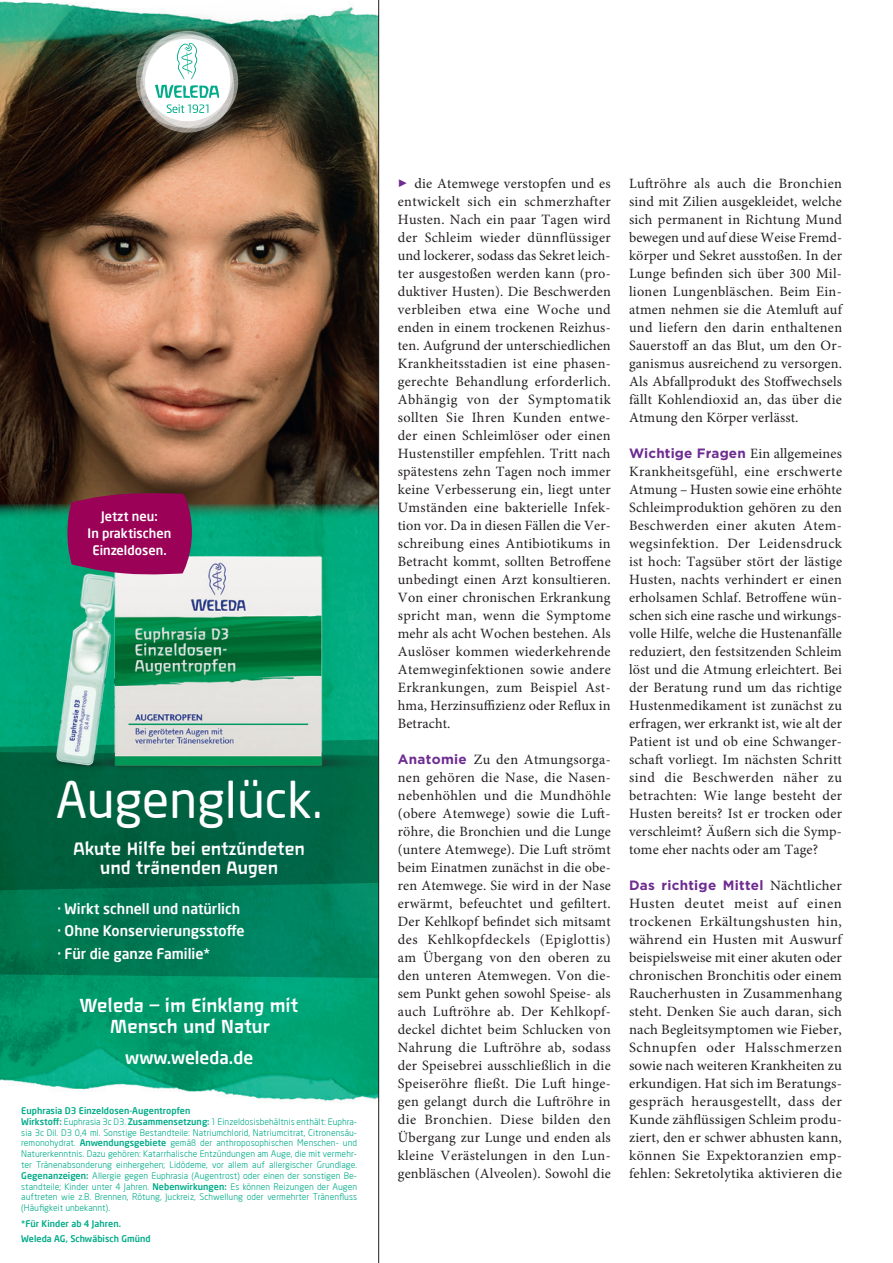
<style>
.page{position:relative;width:893px;height:1263px;background:#fff}
.page>*{position:absolute;margin:0;border:0;box-sizing:border-box;transform-origin:0 0}
.t1{font:500 49.8px "Neo Sans Weleda";color:#fff}
.t2{font:17.25px/20.7px "New Weleda Std";color:#fff;text-align:center}
.t3{font:700 17.25px "Neo Sans Weleda";color:#fff}
.t4{font:16.35px/19.2px "New Weleda Std";color:#fff;text-align:center}
.t5{font:14.25px/18px "Minion Pro";letter-spacing:.015em;color:#231f20;text-align:justify}
.t6{font:700 14.25px/22.5px "Neo Sans Weleda";color:#fff}
.t7{font:700 13.5px "Gotham";letter-spacing:.02em;color:#6e2c91}
.t8{font:700 12.75px/17.1px "Neo Sans Weleda";color:#fff;text-align:center}
.t9{font:9px/10.8px "Neo Sans Weleda";letter-spacing:.005em;color:#00ab89}
.t10{font:700 9px/15.3px "Neo Sans Weleda";letter-spacing:.005em;color:#00ab89}
.s1{font-weight:700}
.s2{font-family:"Gotham";font-weight:700;font-size:13.5px;color:#6e2c91}
.s3{font-family:"Minion Pro";font-weight:400;font-size:14.25px;color:#231f20}
</style>
<div class="page">
<img style="left:0;top:685px;width:378px;height:417px">
<img style="left:0;top:1px;width:378px;height:684px">
<svg style="left:0;top:890px;width:378px;height:88px;background:#007e58"></svg>
<svg style="left:0;top:739px;width:378px;height:151px;background:#006342"></svg>
<img style="left:0;top:504px;width:378px;height:47px">
<svg style="left:136px;top:31px;width:102px;height:102px"></svg>
<img style="left:3px;top:524px;width:375px;height:276px">
<svg style="left:67px;top:492px;width:125px;height:84px;background:#92125a"></svg>
<hr style="left:378px;top:0;width:1px;height:1263px;background:#231f20">
<p class="t8" style="left:88px;top:508px;width:85px">Jetzt neu:<br>In praktischen<br>Einzeldosen.</p>
<h1 class="t1" style="left:56px;top:769px;width:269px">Augenglück.</h1>
<p class="t4" style="left:73px;top:840px;width:233px">Akute Hilfe bei entzündeten und tränenden Augen</p>
<p class="t6" style="left:57px;top:897px;width:189px">· Wirkt schnell und natürlich · Ohne Konservierungsstoffe · Für die ganze Familie*</p>
<p class="t2" style="left:80px;top:996px;width:220px">Weleda – im Einklang mit<br>Mensch und Natur</p>
<p class="t3" style="left:125px;top:1047px;width:130px">www.weleda.de</p>
<p class="t9" style="left:21px;top:1105px;width:337px"><span class="s1">Euphrasia D3 Einzeldosen-Augentropfen<br>Wirkstoff:</span> Euphrasia 3c D3. <span class="s1">Zusammensetzung:</span> 1 Einzeldosisbehältnis enthält: Euphra&shy;sia 3c Dil. D3 0,4 ml. Sonstige Bestandteile: Natriumchlorid, Natriumcitrat, Citronensäu&shy;remonohydrat. <span class="s1">Anwendungsgebiete</span> gemäß der anthroposophischen Menschen- und Naturerkenntnis. Dazu gehören: Katarrhalische Entzündungen am Auge, die mit vermehr&shy;ter Tränenabsonderung einhergehen; Lidödeme, vor allem auf allergischer Grundlage.<br><span class="s1">Gegenanzeigen:</span> Allergie gegen Euphrasia (Augentrost) oder einen der sonstigen Be&shy;standteile; Kinder unter 4 Jahren. <span class="s1">Nebenwirkungen:</span> Es können Reizungen der Augen auftreten wie z.B. Brennen, Rötung, Juckreiz, Schwellung oder vermehrter Tränenfluss (Häufigkeit unbekannt).</p>
<p class="t10" style="left:21px;top:1215px;width:131px">*Für Kinder ab 4 Jahren.<br>Weleda AG, Schwäbisch Gmünd</p>
<p class="t5" style="left:398px;top:175px;width:215px;text-indent:17px">die Atemwege verstopfen und es entwickelt sich ein schmerzhafter Husten. Nach ein paar Tagen wird der Schleim wieder dünnflüssiger und lockerer, sodass das Sekret leich&shy;ter ausgestoßen werden kann (pro&shy;duktiver Husten). Die Beschwerden verbleiben etwa eine Woche und enden in einem trockenen Reizhus&shy;ten. Aufgrund der unterschiedlichen Krankheitsstadien ist eine phasen&shy;gerechte Behandlung erforderlich.<br>Abhängig von der Symptomatik sollten Sie Ihren Kunden entwe&shy;der einen Schleimlöser oder einen Hustenstiller empfehlen. Tritt nach spätestens zehn Tagen noch immer keine Verbesserung ein, liegt unter Umständen eine bakterielle Infek&shy;tion vor. Da in diesen Fällen die Ver&shy;schreibung eines Antibiotikums in Betracht kommt, sollten Betroffene unbedingt einen Arzt konsultieren.<br>Von einer chronischen Erkrankung spricht man, wenn die Symptome mehr als acht Wochen bestehen. Als Auslöser kommen wiederkehrende Atemweginfektionen sowie andere Erkrankungen, zum Beispiel Ast&shy;hma, Herzinsuffizienz oder Reflux in Betracht.</p>
<p class="t5" style="left:398px;top:751px;width:215px"><span class="s2">Anatomie</span> Zu den Atmungsorga&shy;nen gehören die Nase, die Nasen&shy;nebenhöhlen und die Mundhöhle (obere Atemwege) sowie die Luft&shy;röhre, die Bronchien und die Lunge (untere Atemwege). Die Luft strömt beim Einatmen zunächst in die obe&shy;ren Atemwege. Sie wird in der Nase erwärmt, befeuchtet und gefiltert.<br>Der Kehlkopf befindet sich mitsamt des Kehlkopfdeckels (Epiglottis) am Übergang von den oberen zu den unteren Atemwegen. Von die&shy;sem Punkt gehen sowohl Speise- als auch Luftröhre ab. Der Kehlkopf&shy;deckel dichtet beim Schlucken von Nahrung die Luftröhre ab, sodass der Speisebrei ausschließlich in die Speiseröhre fließt. Die Luft hinge&shy;gen gelangt durch die Luftröhre in die Bronchien. Diese bilden den Übergang zur Lunge und enden als kleine Verästelungen in den Lun&shy;genbläschen (Alveolen). Sowohl die</p>
<p class="t5" style="left:629px;top:175px;width:215px">Luftröhre als auch die Bronchien sind mit Zilien ausgekleidet, welche sich permanent in Richtung Mund bewegen und auf diese Weise Fremd&shy;körper und Sekret ausstoßen. In der Lunge befinden sich über 300 Mil&shy;lionen Lungenbläschen. Beim Ein&shy;atmen nehmen sie die Atemluft auf und liefern den darin enthaltenen Sauerstoff an das Blut, um den Or&shy;ganismus ausreichend zu versorgen.<br>Als Abfallprodukt des Stoffwechsels fällt Kohlendioxid an, das über die Atmung den Körper verlässt.</p>
<p class="t7" style="left:629px;top:444px;width:214px">Wichtige Fragen <span class="s3">Ein allgemeines</span></p>
<p class="t5" style="left:629px;top:463px;width:215px">Krankheitsgefühl, eine erschwerte Atmung – Husten sowie eine erhöhte Schleimproduktion gehören zu den Beschwerden einer akuten Atem&shy;wegsinfektion. Der Leidensdruck ist hoch: Tagsüber stört der lästige Husten, nachts verhindert er einen erholsamen Schlaf. Betroffene wün&shy;schen sich eine rasche und wirkungs&shy;volle Hilfe, welche die Hustenanfälle reduziert, den festsitzenden Schleim löst und die Atmung erleichtert. Bei der Beratung rund um das richtige Hustenmedikament ist zunächst zu erfragen, wer erkrankt ist, wie alt der Patient ist und ob eine Schwanger&shy;schaft vorliegt. Im nächsten Schritt sind die Beschwerden näher zu betrachten: Wie lange besteht der Husten bereits? Ist er trocken oder verschleimt? Äußern sich die Symp&shy;tome eher nachts oder am Tage?</p>
<p class="t7" style="left:629px;top:876px;width:214px">Das richtige Mittel <span class="s3">Nächtlicher</span></p>
<p class="t5" style="left:629px;top:895px;width:215px">Husten deutet meist auf einen trockenen Erkältungshusten hin, während ein Husten mit Auswurf beispielsweise mit einer akuten oder chronischen Bronchitis oder einem Raucherhusten in Zusammenhang steht. Denken Sie auch daran, sich nach Begleitsymptomen wie Fieber, Schnupfen oder Halsschmerzen sowie nach weiteren Krankheiten zu erkundigen. Hat sich im Beratungs&shy;gespräch herausgestellt, dass der Kunde zähflüssigen Schleim produ&shy;ziert, den er schwer abhusten kann, können Sie Expektoranzien emp&shy;fehlen: Sekretolytika aktivieren die</p>
</div>
